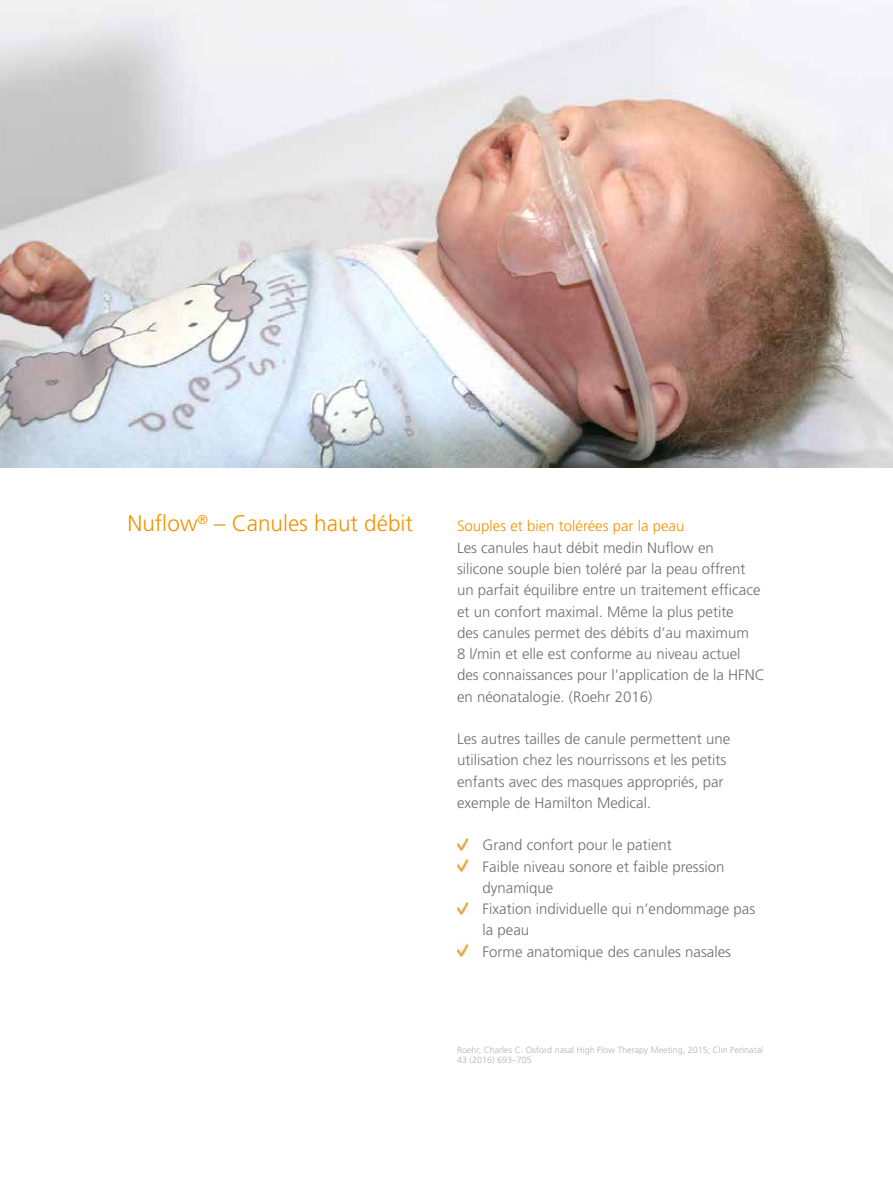
<style>
.page{position:relative;width:893px;height:1188px;background:#fff}
.page>*{position:absolute;margin:0;border:0;box-sizing:border-box;transform-origin:0 0}
.t1{font:300 22.5px "Frutiger LT Std";color:#f39200}
.t2{font:300 15px/21.3px "Frutiger LT Std";color:#706f6f}
.t3{font:300 15px "Frutiger LT Std";color:#f39200}
.t4{font:300 9px/10.4px "Frutiger LT Std";color:#b3b2b2}
</style>
<div class="page">
<svg style="left:457px;top:859px;width:12px;height:13px"></svg>
<svg style="left:457px;top:837px;width:12px;height:13px"></svg>
<svg style="left:457px;top:944px;width:12px;height:13px"></svg>
<svg style="left:457px;top:901px;width:12px;height:13px"></svg>
<img style="left:0;top:0;width:893px;height:468px">
<h1 class="t1" style="left:127px;top:511px;width:287px">Nuflow<sup>®</sup> – Canules haut débit</h1>
<p class="t3" style="left:457px;top:518px;width:229px">Souples et bien tolérées par la peau</p>
<p class="t2" style="left:457px;top:537px;width:309px">Les canules haut débit medin Nuflow en<br>silicone souple bien toléré par la peau offrent un parfait équilibre entre un traitement efficace et un confort maximal. Même la plus petite<br>des canules permet des débits d’au maximum<br>8 l/min et elle est conforme au niveau actuel des connaissances pour l’application de la HFNC en néonatalogie. (Roehr 2016)</p>
<p class="t2" style="left:457px;top:728px;width:275px">Les autres tailles de canule permettent une utilisation chez les nourrissons et les petits enfants avec des masques appropriés, par exemple de Hamilton Medical.</p>
<p class="t2" style="left:483px;top:835px;width:274px">Grand confort pour le patient<br>Faible niveau sonore et faible pression dynamique<br>Fixation individuelle qui n’endommage pas la peau<br>Forme anatomique des canules nasales</p>
<p class="t4" style="left:457px;top:1044px;width:308px">Roehr, Charles C. Oxford nasal High Flow Therapy Meeting, 2015; Clin Perinatal<br>43 (2016) 693–705</p>
</div>
